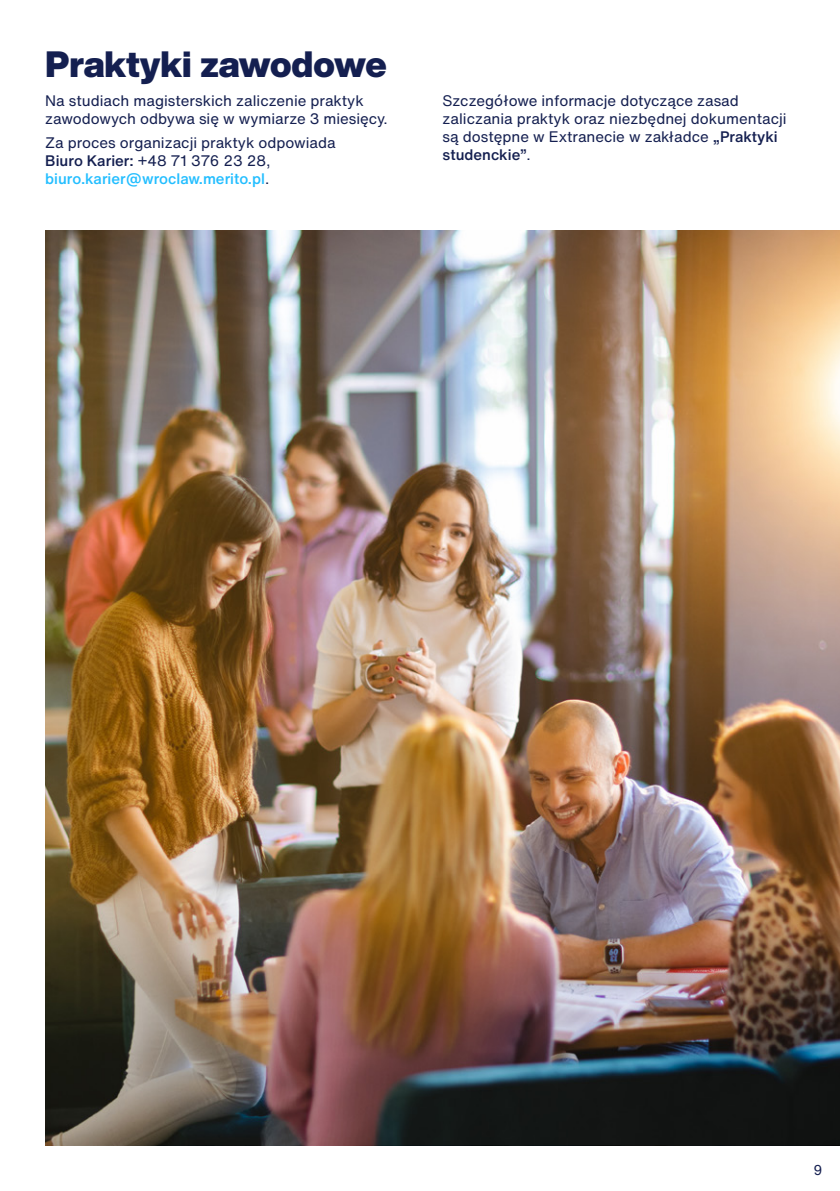
<style>
.page{position:relative;width:840px;height:1191px;background:#fff}
.page>*{position:absolute;margin:0;border:0;box-sizing:border-box;transform-origin:0 0}
.nagłówek{font:900 36px "Helvetica Now Display";letter-spacing:-.01em;color:#141f50}
.t1{font:15px/18px "Helvetica Now Text";color:#141f50}
.t2{font:14px "Helvetica Now Text";color:#141f50}
.s1{font-weight:500}
.s2{font-weight:500;color:#23beff}
</style>
<div class="page">
<img style="left:45px;top:230px;width:794px;height:915px">
<p class="nagłówek" style="left:45px;top:40px;width:343px">Praktyki zawodowe</p>
<p class="t1" style="left:45px;top:92px;width:344px">Na studiach magisterskich zaliczenie praktyk zawodowych odbywa się w wymiarze 3 miesięcy.</p>
<p class="t1" style="left:45px;top:134px;width:292px">Za proces organizacji praktyk odpowiada<br><span class="s1">Biuro Karier:</span> +48 71 376 23 28, <span class="s2">biuro.karier@wroclaw.merito.pl</span>.</p>
<p class="t1" style="left:442px;top:92px;width:345px">Szczegółowe informacje dotyczące zasad zaliczania praktyk oraz niezbędnej dokumentacji są dostępne w Extranecie w zakładce <span class="s1">„Praktyki studenckie”</span>.</p>
<p class="t2" style="left:812px;top:1160px;width:10px">9</p>
</div>
